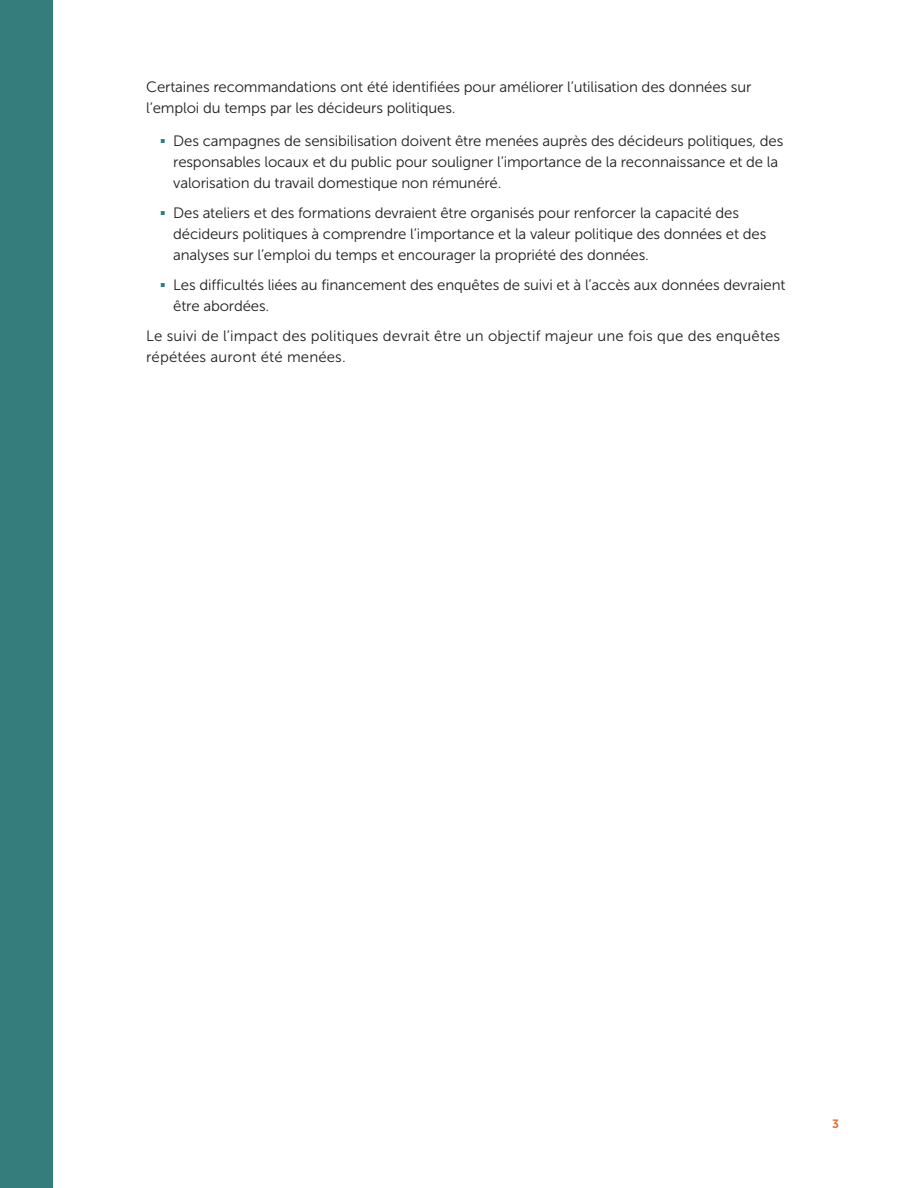
<style>
.page{position:relative;width:918px;height:1188px;background:#fff}
.page>*{position:absolute;margin:0;border:0;box-sizing:border-box;transform-origin:0 0}
.t1{font:15px/21px "Museo Sans 300";letter-spacing:-.01em;color:#231f20}
.t2{font:15px/21px "Museo Sans 300";letter-spacing:.01em;color:#231f20}
.t3{font:12px "Museo Sans 700";color:#f26522}
.s1{color:#347d7c}
</style>
<div class="page">
<div style="left:0;top:0;width:52px;height:1188px;background:#347d7c"></div>
<p class="t1" style="left:146px;top:77px;width:607px">Certaines recommandations ont été identifiées pour améliorer l’utilisation des données sur l’emploi du temps par les décideurs politiques.</p>
<p class="t1" style="left:173px;top:131px;width:612px;text-indent:-14px"><span class="s1">▪</span> Des campagnes de sensibilisation doivent être menées auprès des décideurs politiques, des responsables locaux et du public pour souligner l’importance de la reconnaissance et de la valorisation du travail domestique non rémunéré.</p>
<p class="t1" style="left:173px;top:203px;width:595px;text-indent:-14px"><span class="s1">▪</span> Des ateliers et des formations devraient être organisés pour renforcer la capacité des décideurs politiques à comprendre l’importance et la valeur politique des données et des analyses sur l’emploi du temps et encourager la propriété des données.</p>
<p class="t1" style="left:173px;top:275px;width:614px;text-indent:-14px"><span class="s1">▪</span> Les difficultés liées au financement des enquêtes de suivi et à l’accès aux données devraient être abordées.</p>
<p class="t2" style="left:146px;top:326px;width:636px">Le suivi de l’impact des politiques devrait être un objectif majeur une fois que des enquêtes répétées auront été menées.</p>
<p class="t3" style="left:832px;top:1117px;width:8px">3</p>
</div>
